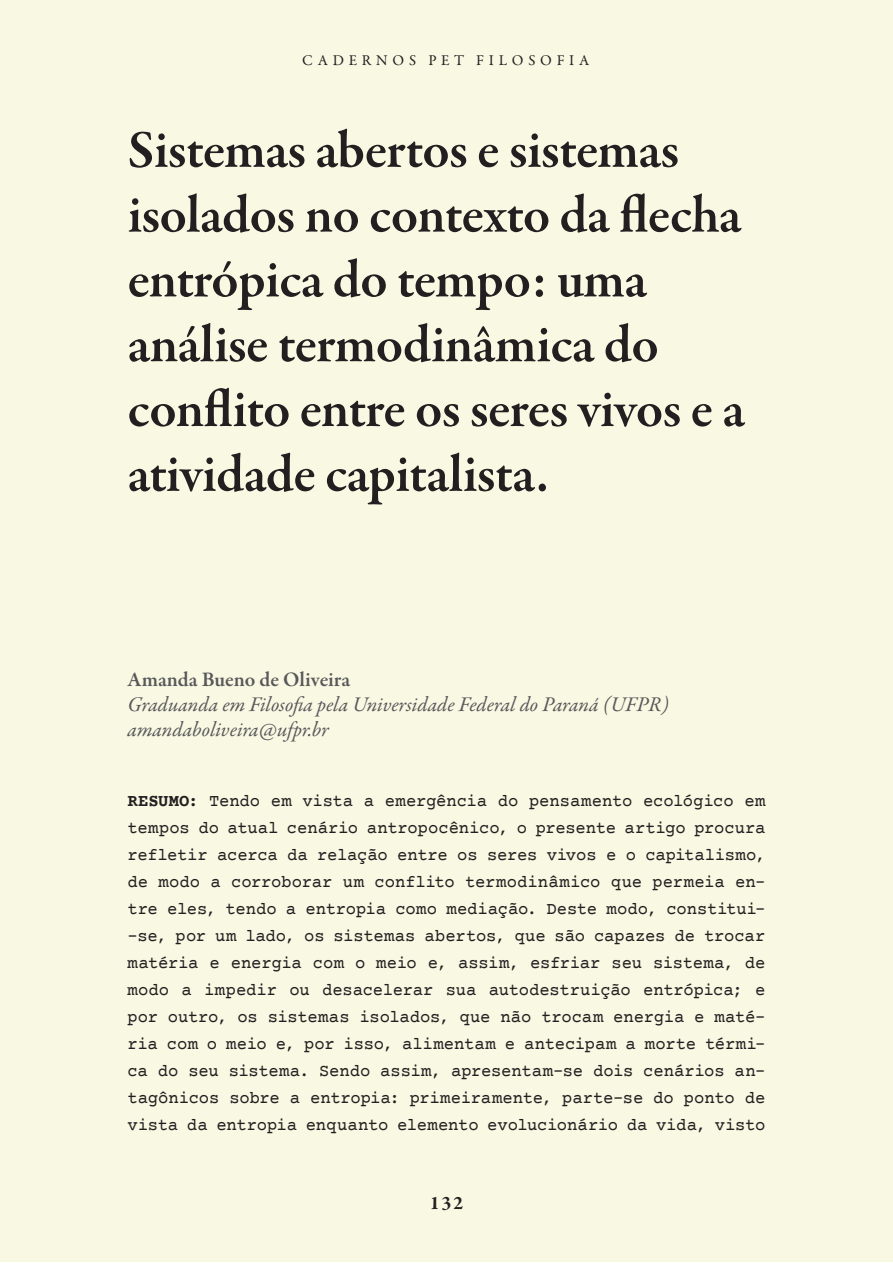
<style>
.page{position:relative;width:893px;height:1263px;background:#fff}
.page>*{position:absolute;margin:0;border:0;box-sizing:border-box;transform-origin:0 0}
.t1{font:600 54px/64.8px "Garamond Premr Pro";letter-spacing:-.015em;color:#231f20}
.h2_-_autorx_info{font:italic 21px "Garamond Premr Pro";color:#57585a}
.h2_-_autorx{font:600 21px "Garamond Premr Pro";letter-spacing:-.005em;color:#57585a}
.t2{font:700 19.5px "Garamond Premr Pro";color:#231f20}
.Corpo_de_texto_RESUM{font:17.25px/27px "Courier Prime";letter-spacing:-.01em;color:#231f20;text-align:justify}
.t3{font:15px "Garamond Premr Pro";letter-spacing:.32em;color:#231f20}
.s1{font-weight:700}
</style>
<div class="page">
<div style="left:0;top:0;width:893px;height:1261px;background:#f9f8e3"></div>
<p class="t3" style="left:302px;top:51px;width:289px">CADERNOS PET FILOSOFIA</p>
<p class="t1" style="left:128px;top:118px;width:619px">Sistemas abertos e sistemas isolados no contexto da flecha entrópica do tempo: uma análise termodinâmica do conflito entre os seres vivos e a atividade capitalista.</p>
<p class="h2_-_autorx" style="left:128px;top:667px;width:224px">Amanda Bueno de Oliveira</p>
<p class="h2_-_autorx_info" style="left:128px;top:691px;width:543px">Graduanda em Filosofia pela Universidade Federal do Paraná (UFPR)</p>
<p class="h2_-_autorx_info" style="left:128px;top:717px;width:203px">amandaboliveira@ufpr.br</p>
<p class="Corpo_de_texto_RESUM" style="left:128px;top:788px;width:639px"><span class="s1">RESUMO:</span> Tendo em vista a emergência do pensamento ecológico em tempos do atual cenário antropocênico, o presente artigo procura refletir acerca da relação entre os seres vivos e o capitalismo, de modo a corroborar um conflito termodinâmico que permeia en&shy;tre eles, tendo a entropia como mediação. Deste modo, constitui--se, por um lado, os sistemas abertos, que são capazes de trocar matéria e energia com o meio e, assim, esfriar seu sistema, de modo a impedir ou desacelerar sua autodestruição entrópica; e por outro, os sistemas isolados, que não trocam energia e maté&shy;ria com o meio e, por isso, alimentam e antecipam a morte térmi&shy;ca do seu sistema. Sendo assim, apresentam-se dois cenários an&shy;tagônicos sobre a entropia: primeiramente, parte-se do ponto de vista da entropia enquanto elemento evolucionário da vida, visto</p>
<p class="t2" style="left:430px;top:1191px;width:35px">132</p>
</div>
